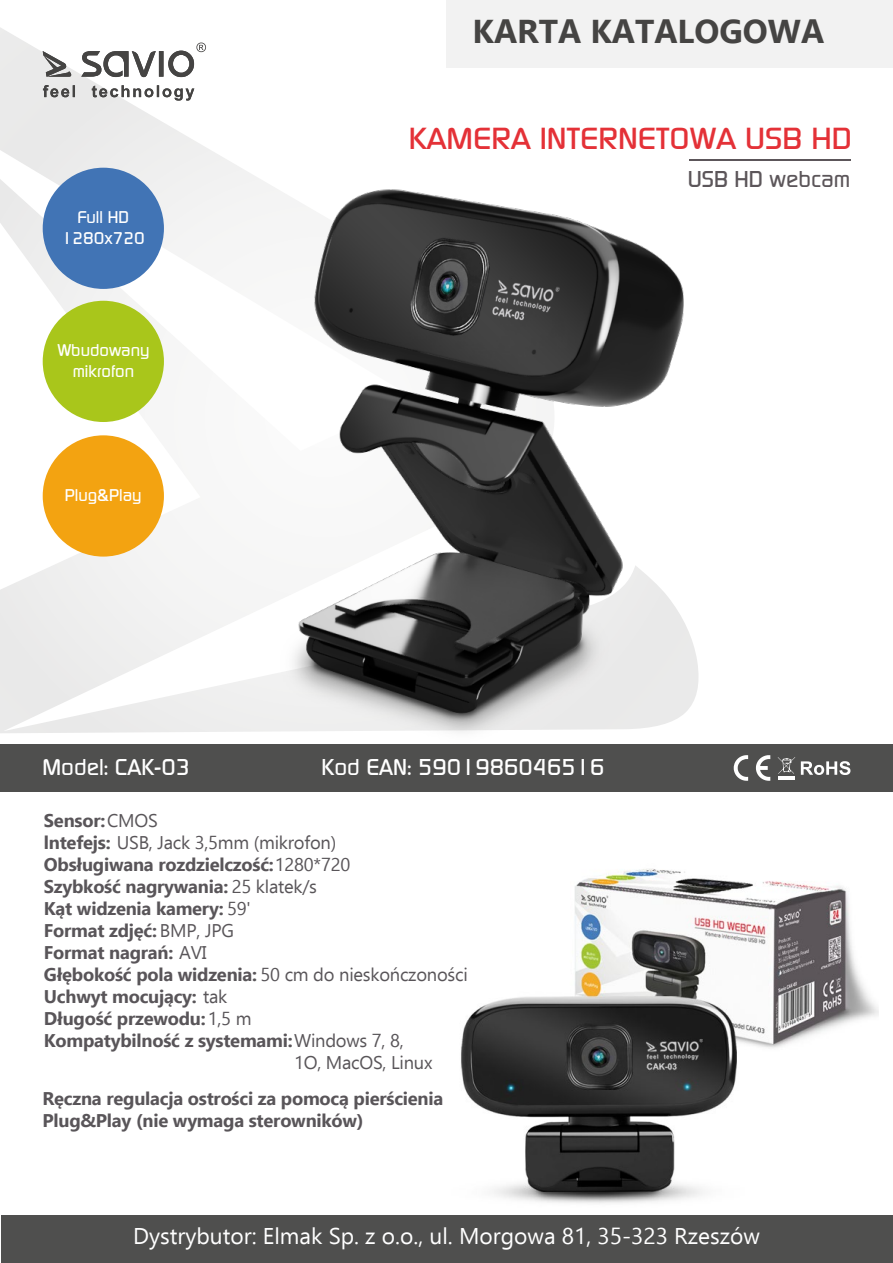
<style>
.page{position:relative;width:893px;height:1263px;background:#fff}
.page>*{position:absolute;margin:0;border:0;box-sizing:border-box;transform-origin:0 0}
.t1{font:700 33px "Ebrima";color:#454443}
.t2{font:500 30.3px "Continuum";color:#e43137;scale:1.06 1}
.t3{font:22.8px "Ebrima";color:#fff}
.t4{font:500 22.8px "Continuum";color:#fff}
.t5{font:500 22.8px "Continuum";color:#5c565a}
.t6{font:700 18.3px/22px "Ebrima";letter-spacing:-.015em;color:#595559}
.t7{font:18.3px "Ebrima";letter-spacing:-.015em;color:#595559}
.t8{font:500 16.95px/20.2px "Continuum";color:#fff;text-align:center}
.s1{font-weight:400}
.s2{font-weight:700}
</style>
<div class="page">
<img style="left:0;top:35px;width:893px;height:757px">
<img style="left:442px;top:869px;width:436px;height:347px">
<div style="left:43px;top:301px;width:121px;height:121px;background:#a9c61b;border-radius:50%"></div>
<div style="left:43px;top:168px;width:121px;height:121px;background:#4174b5;border-radius:50%"></div>
<div style="left:43px;top:435px;width:121px;height:122px;background:#f3a311;border-radius:50%"></div>
<svg style="left:43px;top:85px;width:151px;height:16px"></svg>
<svg style="left:43px;top:43px;width:163px;height:34px"></svg>
<hr style="left:689px;top:160px;width:161px;height:1px;background:#5c565a">
<div style="left:0;top:744px;width:893px;height:47px;background:#4f4f4e"></div>
<svg style="left:801px;top:761px;width:49px;height:14px"></svg>
<svg style="left:756px;top:755px;width:14px;height:26px"></svg>
<svg style="left:734px;top:755px;width:14px;height:26px"></svg>
<svg style="left:778px;top:757px;width:17px;height:17px"></svg>
<hr style="left:778px;top:776px;width:17px;height:3px;background:#fff">
<div style="left:446px;top:0;width:447px;height:68px;background:#f2f2f2"></div>
<div style="left:1px;top:1216px;width:892px;height:47px;background:#4f4f4e"></div>
<h1 class="t1" style="left:473px;top:5px;width:353px">KARTA KATALOGOWA</h1>
<h2 class="t2" style="left:409px;top:118px;width:420px">KAMERA INTERNETOWA USB HD</h2>
<p class="t8" style="left:62px;top:207px;width:84px">Full HD<br>1280x720</p>
<p class="t8" style="left:57px;top:340px;width:94px">Wbudowany mikrofon</p>
<p class="t8" style="left:65px;top:484px;width:78px">Plug&amp;Play</p>
<p class="t5" style="left:688px;top:164px;width:164px">USB HD webcam</p>
<p class="t4" style="left:43px;top:753px;width:149px">Model: CAK-03</p>
<p class="t4" style="left:322px;top:753px;width:284px">Kod EAN: 5901986046516</p>
<p class="t6" style="left:44px;top:808px;width:116px">Sensor:<span class="s1">CMOS</span></p>
<p class="t7" style="left:44px;top:829px;width:294px"><span class="s2">lntefejs:</span> USB, Jack 3,5mm (mikrofon)</p>
<p class="t6" style="left:44px;top:852px;width:308px">Obsługiwana rozdzielczość:<span class="s1">1280*720</span></p>
<p class="t6" style="left:44px;top:874px;width:275px">Szybkość nagrywania: <span class="s1">25 klatek/s</span></p>
<p class="t6" style="left:44px;top:896px;width:208px">Kąt widzenia kamery: <span class="s1">59'</span></p>
<p class="t6" style="left:44px;top:918px;width:192px">Format zdjęć: <span class="s1">BMP, JPG</span></p>
<p class="t6" style="left:44px;top:940px;width:164px">Format nagrań: <span class="s1">AVI</span></p>
<p class="t6" style="left:44px;top:962px;width:425px">Głębokość pola widzenia: <span class="s1">50 cm do nieskończoności</span></p>
<p class="t6" style="left:44px;top:984px;width:185px">Uchwyt mocujący: <span class="s1">tak</span></p>
<p class="t6" style="left:44px;top:1006px;width:209px">Długość przewodu:<span class="s1">1,5 m</span></p>
<p class="t6" style="left:44px;top:1029px;width:361px">Kompatybilność z systemami:<span class="s1">Windows 7, 8,</span></p>
<p class="t7" style="left:294px;top:1049px;width:140px">1O, MacOS, Linux</p>
<p class="t6" style="left:43px;top:1086px;width:402px">Ręczna regulacja ostrości za pomocą pierścienia<br>Plug&amp;Play (nie wymaga sterowników)</p>
<p class="t3" style="left:133px;top:1219px;width:628px">Dystrybutor: Elmak Sp. z o.o., ul. Morgowa 81, 35-323 Rzeszów</p>
</div>
